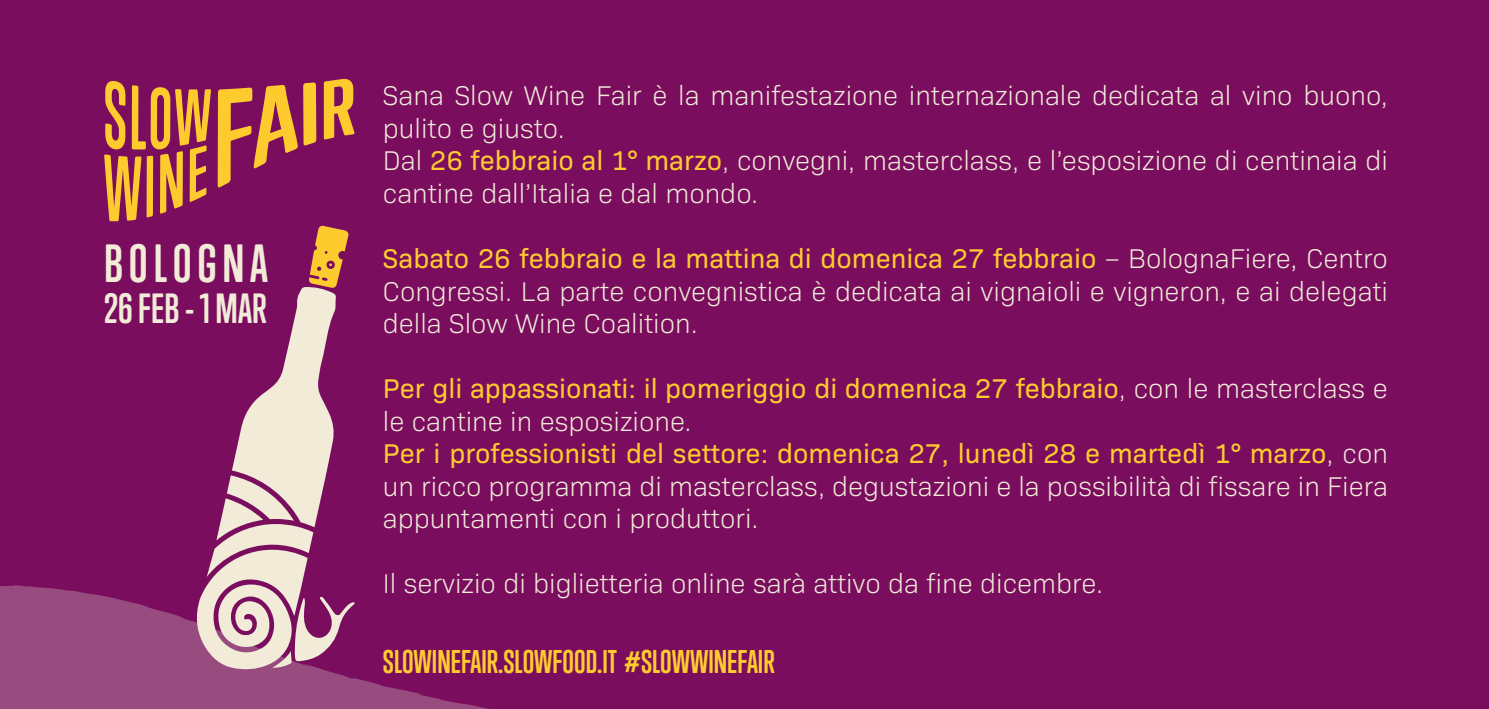
<style>
.page{position:relative;width:1489px;height:709px;background:#fff}
.page>*{position:absolute;margin:0;border:0;box-sizing:border-box;transform-origin:0 0}
.t1{font:700 49px "Trump Soft Pro";letter-spacing:.12em;color:#f1ebd8}
.t2{font:700 38.5px "Trump Soft Pro";letter-spacing:.005em;color:#f1ebd8}
.t3{font:700 30px "Trump Soft Pro";color:#fecb2f}
.t4{font:300 27.5px/32.5px "Bio Sans";color:#f1ebd8}
.t5{font:27.5px/32.5px "Bio Sans";color:#fecb2f}
.s1{font-weight:400;color:#fecb2f}
.s2{font-weight:300;color:#f1ebd8}
</style>
<div class="page">
<div style="left:0;top:0;width:1488px;height:709px;background:#7b0d5f"></div>
<svg style="left:0;top:585px;width:488px;height:124px;fill:#984b7f"></svg>
<svg style="left:104px;top:78px;width:251px;height:592px"></svg>
<p class="t1" style="left:104px;top:234px;width:165px">BOLOGNA</p>
<p class="t2" style="left:104px;top:285px;width:164px">26 FEB - 1 MAR</p>
<p class="t4" style="left:383px;top:78px;width:1006px">Sana Slow Wine Fair è la manifestazione internazionale dedicata al vino buono, pulito e giusto.</p>
<p class="t4" style="left:383px;top:143px;width:1006px">Dal <span class="s1">26 febbraio al 1° marzo</span>, convegni, masterclass, e l’esposizione di centinaia di cantine dall’Italia e dal mondo.</p>
<p class="t4" style="left:383px;top:240px;width:1006px;text-align:justify"><span class="s1">Sabato 26 febbraio e la mattina di domenica 27 febbraio</span> – BolognaFiere, Centro Congressi. La parte convegnistica è dedicata ai vignaioli e vigneron, e ai delegati della Slow Wine Coalition.</p>
<p class="t5" style="left:383px;top:370px;width:1006px">Per gli appassionati: il pomeriggio di domenica 27 febbraio<span class="s2">, con le masterclass e le cantine in esposizione.</span></p>
<p class="t4" style="left:383px;top:435px;width:1006px;text-align:justify"><span class="s1">Per i professionisti del settore: domenica 27, lunedì 28 e martedì 1° marzo</span>, con un ricco programma di masterclass, degustazioni e la possibilità di fissare in Fiera appuntamenti con i produttori.</p>
<p class="t4" style="left:383px;top:565px;width:721px">Il servizio di biglietteria online sarà attivo da fine dicembre.</p>
<p class="t3" style="left:383px;top:643px;width:393px">SLOWINEFAIR.SLOWFOOD.IT #SLOWWINEFAIR</p>
</div>
